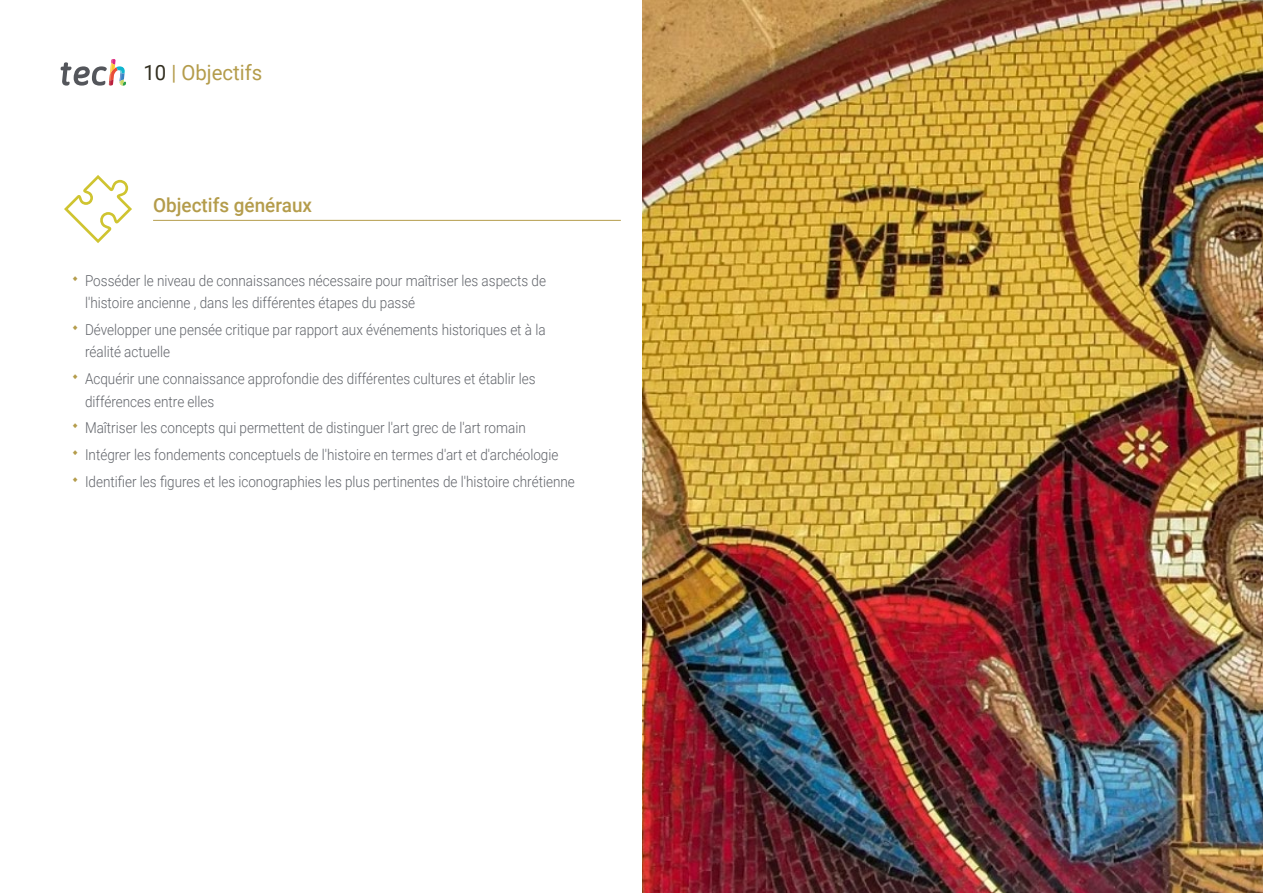
<style>
.page{position:relative;width:1263px;height:893px;background:#fff}
.page>*{position:absolute;margin:0;border:0;box-sizing:border-box;transform-origin:0 0}
.t1{font:21px "Roboto";color:#b49c4b}
.t2{font:500 19.5px "Roboto";color:#b49c4b}
.t3{font:300 15px/22.5px "Roboto";color:#61646a;scale:.9 1}
.s1{color:#312e20}
</style>
<div class="page">
<hr style="left:153px;top:220px;width:468px;height:1px;background:#b49c4b">
<svg style="left:64px;top:175px;width:68px;height:68px"></svg>
<img style="left:642px;top:0;width:621px;height:893px">
<svg style="left:61px;top:59px;width:65px;height:27px"></svg>
<h1 class="t1" style="left:144px;top:57px;width:120px"><span class="s1">10</span> | Objectifs</h1>
<h2 class="t2" style="left:153px;top:191px;width:160px">Objectifs généraux</h2>
<p class="t3" style="left:85px;top:268px;width:514px">Posséder le niveau de connaissances nécessaire pour maîtriser les aspects de l'histoire ancienne , dans les différentes étapes du passé</p>
<p class="t3" style="left:85px;top:318px;width:513px">Développer une pensée critique par rapport aux événements historiques et à la réalité actuelle</p>
<p class="t3" style="left:85px;top:367px;width:502px">Acquérir une connaissance approfondie des différentes cultures et établir les différences entre elles</p>
<p class="t3" style="left:85px;top:414px;width:546px;line-height:26.7px">Maîtriser les concepts qui permettent de distinguer l'art grec de l'art romain<br>Intégrer les fondements conceptuels de l'histoire en termes d'art et d'archéologie<br>Identifier les figures et les iconographies les plus pertinentes de l'histoire chrétienne</p>
</div>
